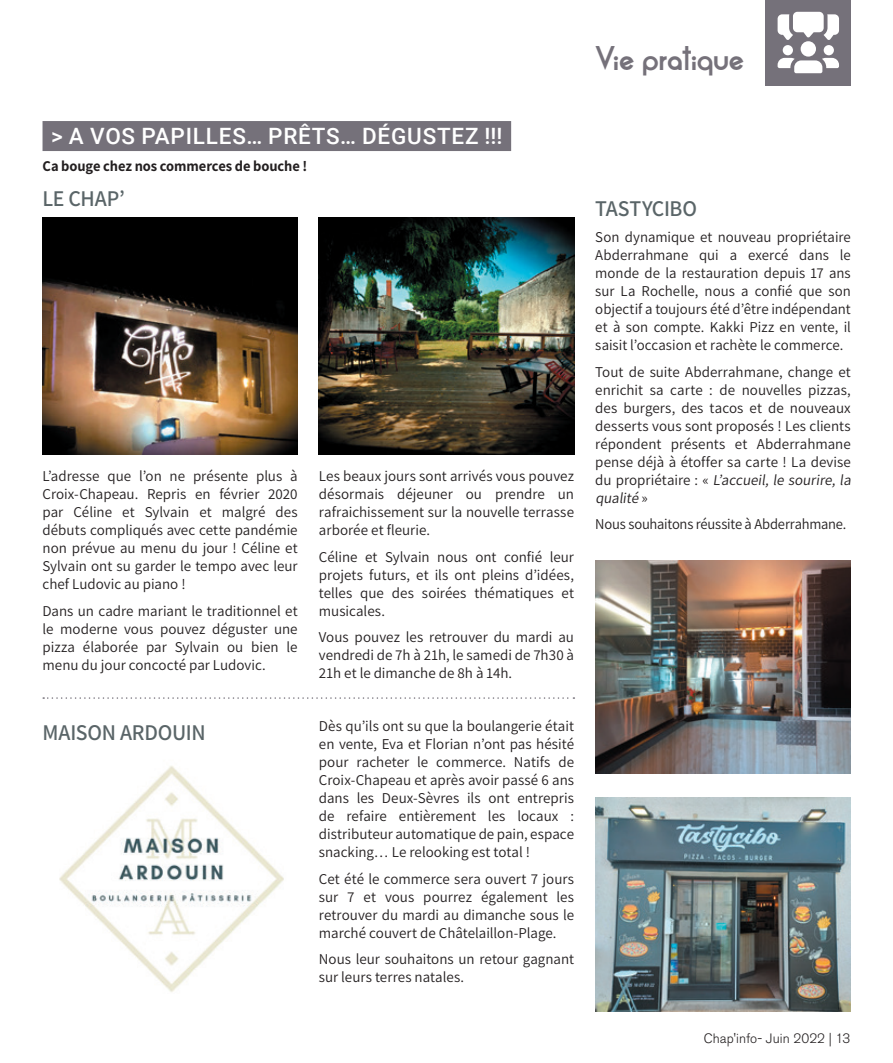
<style>
.page{position:relative;width:893px;height:1063px;background:#fff}
.page>*{position:absolute;margin:0;border:0;box-sizing:border-box;transform-origin:0 0}
.t1{font:30px "Alpaca Scarlett Demo";letter-spacing:-.02em;color:#75717a}
.t2{font:500 22.5px "Roboto";letter-spacing:.035em;color:#fff}
.t3{font:600 22.5px "Assistant";letter-spacing:-.01em;color:#5a6568}
.t4{font:15px/18px "Assistant";color:#231f20;text-align:justify}
.t5{font:700 15px "Assistant";letter-spacing:-.005em;color:#231f20}
.t6{font:300 13.5px "Akzidenz Grotesk BE";letter-spacing:.005em;color:#231f20}
.s1{font-family:"Opificio";font-weight:700;font-size:27px}
</style>
<div class="page">
<div style="left:766px;top:0;width:85px;height:85px;background:#75717a"></div>
<svg style="left:778px;top:12px;width:61px;height:28px"></svg>
<div style="left:783px;top:45px;width:10px;height:10px;background:#fff;border-radius:50%"></div>
<div style="left:824px;top:45px;width:10px;height:10px;background:#fff;border-radius:50%"></div>
<div style="left:801px;top:41px;width:15px;height:16px;background:#fff;border-radius:50%"></div>
<svg style="left:778px;top:58px;width:61px;height:15px"></svg>
<div style="left:43px;top:121px;width:468px;height:30px;background:#75717a"></div>
<img style="left:43px;top:218px;width:255px;height:237px">
<img style="left:319px;top:218px;width:255px;height:237px">
<img style="left:59px;top:766px;width:225px;height:226px">
<img style="left:595px;top:560px;width:255px;height:214px">
<img style="left:595px;top:798px;width:255px;height:213px">
<svg style="left:43px;top:697px;width:531px;height:2px"></svg>
<h2 class="t2" style="left:51px;top:121px;width:453px">&gt; A VOS PAPILLES… PRÊTS… DÉGUSTEZ !!!</h2>
<p class="t5" style="left:43px;top:156px;width:266px">Ça bouge chez nos commerces de bouche !</p>
<h2 class="t3" style="left:43px;top:183px;width:84px">LE CHAP’</h2>
<p class="t4" style="left:43px;top:467px;width:257px">L’adresse que l’on ne présente plus à Croix-Chapeau. Repris en février 2020 par Céline et Sylvain et malgré des débuts compliqués avec cette pandémie non prévue au menu du jour ! Céline et Sylvain ont su garder le tempo avec leur chef Ludovic au piano !</p>
<p class="t4" style="left:43px;top:601px;width:257px">Dans un cadre mariant le traditionnel et le moderne vous pouvez déguster une pizza élaborée par Sylvain ou bien le menu du jour concocté par Ludovic.</p>
<p class="t4" style="left:319px;top:467px;width:257px">Les beaux jours sont arrivés vous pouvez désormais déjeuner ou prendre un rafraichissement sur la nouvelle terrasse arborée et fleurie.</p>
<p class="t4" style="left:319px;top:547px;width:257px">Céline et Sylvain nous ont confié leur projets futurs, et ils ont pleins d’idées, telles que des soirées thématiques et musicales.</p>
<p class="t4" style="left:319px;top:628px;width:257px">Vous pouvez les retrouver du mardi au vendredi de 7h à 21h, le samedi de 7h30 à 21h et le dimanche de 8h à 14h.</p>
<h2 class="t3" style="left:43px;top:718px;width:165px">MAISON ARDOUIN</h2>
<p class="t4" style="left:319px;top:717px;width:257px">Dès qu’ils ont su que la boulangerie était en vente, Eva et Florian n’ont pas hésité pour racheter le commerce. Natifs de Croix-Chapeau et après avoir passé 6 ans dans les Deux-Sèvres ils ont entrepris de refaire entièrement les locaux : distributeur automatique de pain, espace snacking… Le relooking est total !</p>
<p class="t4" style="left:319px;top:869px;width:257px">Cet été le commerce sera ouvert 7 jours sur 7 et vous pourrez également les retrouver du mardi au dimanche sous le marché couvert de Châtelaillon-Plage.</p>
<p class="t4" style="left:319px;top:950px;width:257px">Nous leur souhaitons un retour gagnant sur leurs terres natales.</p>
<h1 class="t1" style="left:595px;top:42px;width:151px">Vie <span class="s1">p</span>rati<span class="s1">q</span>ue</h1>
<h2 class="t3" style="left:595px;top:193px;width:103px">TASTYCIBO</h2>
<p class="t4" style="left:595px;top:227px;width:257px">Son dynamique et nouveau propriétaire Abderrahmane qui a exercé dans le monde de la restauration depuis 17 ans sur La Rochelle, nous a confié que son objectif a toujours été d’être indépendant et à son compte. Kakki Pizz en vente, il saisit l’occasion et rachète le commerce.</p>
<p class="t4" style="left:595px;top:362px;width:260px;text-align:left">Tout de suite Abderrahmane, change et enrichit sa carte : de nouvelles pizzas, des burgers, des tacos et de nouveaux desserts vous sont proposés ! Les clients répondent présents et Abderrahmane pense déjà à étoffer sa carte ! La devise d u p ro p r i éta i re : « L’accueil, le sourire, la qualité »</p>
<p class="t4" style="left:595px;top:514px;width:253px">Nous souhaitons réussite à Abderrahmane.</p>
<p class="t6" style="left:704px;top:1031px;width:148px">Chap'info- Juin 2022 | 13</p>
</div>
